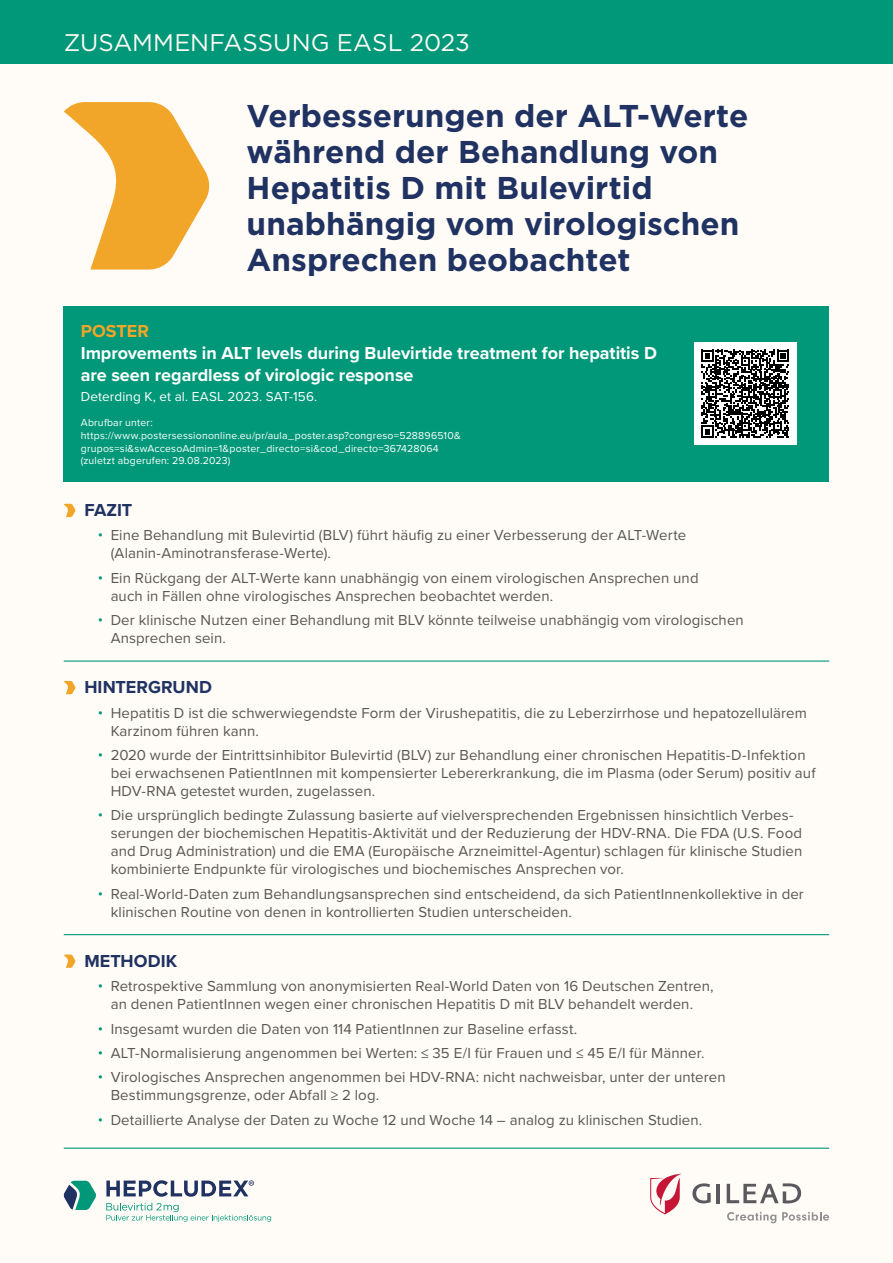
<style>
.page{position:relative;width:893px;height:1263px;background:#fffbf6}
.page>*{position:absolute;margin:0;border:0;box-sizing:border-box;transform-origin:0 0}
.t1{font:700 31.5px/36px "Gotham";color:#1f3262}
.t2{font:24px "Gotham";color:#fffbf6}
.t3{font:700 18px/21.6px "Proxima Nova";letter-spacing:-.005em;color:#fff}
.t4{font:700 18px "Proxima Nova";letter-spacing:.005em;color:#1f3262}
.t5{font:700 18px "Proxima Nova";color:#f2a629}
.t6{font:15px/18px "Proxima Nova";letter-spacing:.005em;color:#575756}
.t7{font:13.5px "Proxima Nova";letter-spacing:.01em;color:#fff}
.t8{font:10.5px/12.6px "Proxima Nova";letter-spacing:.02em;color:#fff}
.s1{color:#009879}
</style>
<div class="page">
<div style="left:0;top:0;width:893px;height:64px;background:#009879"></div>
<svg style="left:64px;top:102px;width:146px;height:168px"></svg>
<svg style="left:64px;top:504px;width:11px;height:13px"></svg>
<svg style="left:64px;top:681px;width:11px;height:13px"></svg>
<svg style="left:64px;top:954px;width:11px;height:14px"></svg>
<svg style="left:692px;top:1183px;width:19px;height:20px"></svg>
<hr style="left:717px;top:1184px;width:3px;height:19px;background:#5a595d">
<svg style="left:727px;top:1183px;width:74px;height:20px"></svg>
<svg style="left:650px;top:1174px;width:31px;height:40px"></svg>
<svg style="left:727px;top:1212px;width:49px;height:11px"></svg>
<svg style="left:782px;top:1212px;width:47px;height:9px"></svg>
<hr style="left:64px;top:660px;width:765px;height:2px;background:#009879">
<hr style="left:64px;top:934px;width:765px;height:1px;background:#009879">
<hr style="left:64px;top:1147px;width:765px;height:2px;background:#009879">
<div style="left:64px;top:306px;width:765px;height:175px;background:#009879"></div>
<div style="left:694px;top:342px;width:103px;height:103px;background:#fff"></div>
<svg style="left:701px;top:350px;width:88px;height:88px"></svg>
<svg style="left:64px;top:1181px;width:32px;height:29px"></svg>
<svg style="left:106px;top:1180px;width:148px;height:17px"></svg>
<svg style="left:106px;top:1203px;width:165px;height:19px"></svg>
<h2 class="t2" style="left:64px;top:27px;width:408px">ZUSAMMENFASSUNG EASL 2023</h2>
<h1 class="t1" style="left:247px;top:98px;width:503px">Verbesserungen der ALT-Werte während der Behandlung von<br>Hepatitis D mit Bulevirtid unabhängig vom virologischen<br>Ansprechen beobachtet</h1>
<p class="t5" style="left:81px;top:318px;width:70px">POSTER</p>
<p class="t3" style="left:81px;top:342px;width:578px">Improvements in ALT levels during Bulevirtide treatment for hepatitis D are seen regardless of virologic response</p>
<p class="t7" style="left:81px;top:386px;width:238px">Deterding K, et al. EASL 2023. SAT-156.</p>
<p class="t8" style="left:81px;top:416px;width:382px">Abrufbar unter: https://www.postersessiononline.eu/pr/aula_poster.asp?congreso=528896510&amp; grupos=si&amp;swAccesoAdmin=1&amp;poster_directo=si&amp;cod_directo=367428064 (zuletzt abgerufen: 29.08.2023)</p>
<p class="t4" style="left:84px;top:497px;width:50px">FAZIT</p>
<p class="t6" style="left:111px;top:526px;width:577px;text-indent:-13px"><span class="s1">•</span> Eine Behandlung mit Bulevirtid (BLV) führt häufig zu einer Verbesserung der ALT-Werte (Alanin-Aminotransferase-Werte).</p>
<p class="t6" style="left:111px;top:568px;width:589px;text-indent:-13px"><span class="s1">•</span> Ein Rückgang der ALT-Werte kann unabhängig von einem virologischen Ansprechen und auch in Fällen ohne virologisches Ansprechen beobachtet werden.</p>
<p class="t6" style="left:111px;top:610px;width:635px;text-indent:-13px"><span class="s1">•</span> Der klinische Nutzen einer Behandlung mit BLV könnte teilweise unabhängig vom virologischen<br>Ansprechen sein.</p>
<p class="t4" style="left:84px;top:674px;width:129px">HINTERGRUND</p>
<p class="t6" style="left:111px;top:703px;width:698px;text-indent:-13px"><span class="s1">•</span> Hepatitis D ist die schwerwiegendste Form der Virushepatitis, die zu Leberzirrhose und hepatozellulärem<br>Karzinom führen kann.</p>
<p class="t6" style="left:111px;top:745px;width:706px;text-indent:-13px"><span class="s1">•</span> 2020 wurde der Eintrittsinhibitor Bulevirtid (BLV) zur Behandlung einer chronischen Hepatitis-D-Infektion bei erwachsenen PatientInnen mit kompensierter Lebererkrankung, die im Plasma (oder Serum) positiv auf<br>HDV-RNA getestet wurden, zugelassen.</p>
<p class="t6" style="left:111px;top:806px;width:693px;text-indent:-13px"><span class="s1">•</span> Die ursprünglich bedingte Zulassung basierte auf vielversprechenden Ergebnissen hinsichtlich Verbes&shy;serungen der biochemischen Hepatitis-Aktivität und der Reduzierung der HDV-RNA. Die FDA (U.S. Food and Drug Administration) und die EMA (Europäische Arzneimittel-Agentur) schlagen für klinische Studien kombinierte Endpunkte für virologisches und biochemisches Ansprechen vor.</p>
<p class="t6" style="left:111px;top:884px;width:695px;text-indent:-13px"><span class="s1">•</span> Real-World-Daten zum Behandlungsansprechen sind entscheidend, da sich PatientInnenkollektive in der klinischen Routine von denen in kontrollierten Studien unterscheiden.</p>
<p class="t4" style="left:84px;top:947px;width:94px">METHODIK</p>
<p class="t6" style="left:98px;top:976px;width:617px;text-align:center"><span class="s1">•</span> Retrospektive Sammlung von anonymisierten Real-World Daten von 16 Deutschen Zentren, an denen PatientInnen wegen einer chronischen Hepatitis D mit BLV behandelt werden.</p>
<p class="t6" style="left:98px;top:1019px;width:481px"><span class="s1">•</span> Insgesamt wurden die Daten von 114 PatientInnen zur Baseline erfasst.</p>
<p class="t6" style="left:98px;top:1043px;width:608px"><span class="s1">•</span> ALT-Normalisierung angenommen bei Werten: ≤ 35 E/I für Frauen und ≤ 45 E/I für Männer.</p>
<p class="t6" style="left:111px;top:1068px;width:616px;text-indent:-13px"><span class="s1">•</span> Virologisches Ansprechen angenommen bei HDV-RNA: nicht nachweisbar, unter der unteren<br>Bestimmungsgrenze, oder Abfall ≥ 2 log.</p>
<p class="t6" style="left:98px;top:1110px;width:606px"><span class="s1">•</span> Detaillierte Analyse der Daten zu Woche 12 und Woche 14 – analog zu klinischen Studien.</p>
</div>
